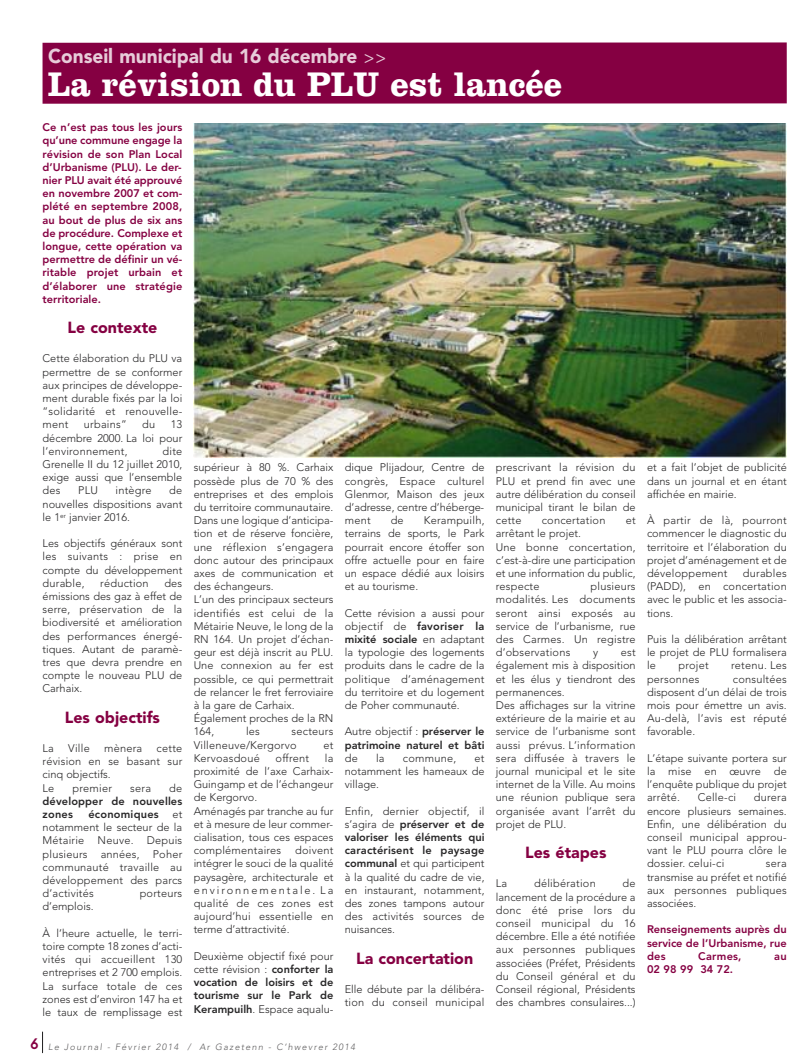
<style>
.page{position:relative;width:808px;height:1063px;background:#fff}
.page>*{position:absolute;margin:0;border:0;box-sizing:border-box;transform-origin:0 0}
.t1{font:700 35px "Clarendon";color:#fff;scale:.95 1}
.t2{font:900 20px "Avenir";color:#e7ccd9;scale:.95 1}
.t3{font:900 16px "Avenir";color:#850042}
.t4{font:300 11px/13.2px "Avenir";color:#272627;text-align:justify}
.t5{font:800 11px/13.2px "Avenir";color:#850042;text-align:justify}
.t6{font:800 11px/13.2px "Avenir";letter-spacing:.005em;color:#272627}
.t7{font:300 11px/13.2px "Avenir";letter-spacing:.02em;color:#272627}
.t8{font:italic 300 9px "Avenir";letter-spacing:.155em;color:#5d5c5d}
.s1{font-family:"Baker Signet";font-weight:400}
.s2{font-weight:800}
.s3{font-weight:300}
.s4{font-family:"Base Nine";font-weight:400;font-style:normal;font-size:16px;color:#850042}
</style>
<div class="page">
<div style="left:43px;top:42px;width:744px;height:62px;background:#850042"></div>
<img style="left:194px;top:123px;width:593px;height:335px">
<svg style="left:42px;top:1032px;width:1px;height:21px"></svg>
<h2 class="t2" style="left:48px;top:48px;width:357px">Conseil municipal du 16 décembre <span class="s1">&gt;&gt;</span></h2>
<h1 class="t1" style="left:48px;top:63px;width:543px">La révision du PLU est lancée</h1>
<p class="t5" style="left:43px;top:122px;width:141px">Ce n’est pas tous les jours qu’une commune engage la révision de son Plan Local d’Urbanisme (PLU). Le der&shy;nier PLU avait été approuvé en novembre 2007 et com&shy;plété en septembre 2008, au bout de plus de six ans de procédure. Complexe et longue, cette opération va permettre de définir un vé&shy;ritable projet urbain et d’élaborer une stratégie territoriale.</p>
<h3 class="t3" style="left:67px;top:321px;width:91px">Le contexte</h3>
<p class="t4" style="left:43px;top:353px;width:141px">Cette élaboration du PLU va permettre de se conformer aux principes de développe&shy;ment durable fixés par la loi “solidarité et renouvelle&shy;ment</p>
<p class="t7" style="left:84px;top:419px;width:44px">urbains”</p>
<p class="t4" style="left:142px;top:419px;width:15px">du</p>
<p class="t4" style="left:43px;top:419px;width:141px;text-indent:128px">13 décembre 2000. La loi pour l’environnement,</p>
<p class="t4" style="left:43px;top:445px;width:141px;text-indent:120px">dite Grenelle II du 12 juillet 2010, exige aussi que l’ensemble des</p>
<p class="t4" style="left:43px;top:485px;width:141px;text-indent:127px">de nouvelles dispositions avant le 1<sup>er</sup> janvier 2016.</p>
<p class="t4" style="left:43px;top:538px;width:141px">Les objectifs généraux sont les suivants : prise en compte du développement durable,</p>
<p class="t4" style="left:78px;top:485px;width:21px">PLU</p>
<p class="t7" style="left:116px;top:485px;width:38px">intègre</p>
<p class="t4" style="left:43px;top:577px;width:141px;text-indent:122px">des émissions des gaz à effet de serre, préservation de la biodiversité et amélioration des performances énergé&shy;tiques. Autant de paramè&shy;tres que devra prendre en compte le nouveau PLU de Carhaix.</p>
<h3 class="t3" style="left:65px;top:710px;width:97px">Les objectifs</h3>
<p class="t4" style="left:43px;top:742px;width:13px">La</p>
<p class="t4" style="left:68px;top:742px;width:23px">Ville</p>
<p class="t4" style="left:104px;top:742px;width:40px">mènera</p>
<p class="t7" style="left:100px;top:577px;width:50px">réduction</p>
<p class="t4" style="left:43px;top:742px;width:141px;text-align:left;text-indent:114px">cette révision en se basant sur cinq objectifs.<br>Le</p>
<p class="t7" style="left:73px;top:782px;width:41px">premier</p>
<p class="t4" style="left:130px;top:782px;width:22px">sera</p>
<p class="t4" style="left:169px;top:782px;width:15px">de</p>
<p class="t6" style="left:43px;top:795px;width:141px">développer de nouvelles zones</p>
<p class="t4" style="left:43px;top:808px;width:141px;text-indent:46px"><span class="s2">économiques</span> et notamment le secteur de la Métairie Neuve. Depuis plusieurs années, Poher communauté travaille au développement des parcs d’activités</p>
<p class="t7" style="left:140px;top:888px;width:44px">porteurs</p>
<p class="t4" style="left:43px;top:901px;width:53px">d’emplois.</p>
<p class="t4" style="left:43px;top:927px;width:141px">À l’heure actuelle, le terri&shy;toire compte 18 zones d’acti&shy;vités qui accueillent 130 entreprises et 2 700 emplois.<br>La surface totale de ces zones est d’environ 147 ha et le taux de remplissage est</p>
<p class="t4" style="left:194px;top:462px;width:141px;text-align:left">supérieur à 80 %. Carhaix possède plus de 70 % des entreprises et des emplois du territoire communautaire.<br>Dans une logique d’anticipa&shy;tion et de réserve foncière, une réflexion s’engagera donc autour des principaux axes de communication et des échangeurs.<br>L’un des principaux secteurs identifiés est celui de la<br>Métairie Neuve, le long de la<br>RN 164. Un projet d’échan&shy;geur est déjà inscrit au PLU.<br>Une connexion au fer est possible, ce qui permettrait de relancer le fret ferroviaire à la gare de Carhaix.<br>Également proches de la RN<br>164,</p>
<p class="t4" style="left:246px;top:726px;width:15px">les</p>
<p class="t7" style="left:194px;top:726px;width:141px;text-indent:98px">secteurs<br>Villeneuve/Kergorvo</p>
<p class="t4" style="left:323px;top:739px;width:11px">et</p>
<p class="t7" style="left:194px;top:752px;width:68px">Kervoasdoué</p>
<p class="t7" style="left:276px;top:752px;width:35px">offrent</p>
<p class="t4" style="left:194px;top:752px;width:141px;text-align:left;text-indent:131px">la proximité de l’axe Carhaix-<br>Guingamp et de l’échangeur de Kergorvo.<br>Aménagés par tranche au fur et à mesure de leur commer&shy;cialisation, tous ces espaces complémentaires</p>
<p class="t4" style="left:194px;top:845px;width:141px;text-indent:102px">doivent intégrer le souci de la qualité paysagère, architecturale et environnementale. La qualité de ces zones est aujourd’hui essentielle en terme d’attractivité.</p>
<p class="t6" style="left:194px;top:950px;width:141px;text-align:justify"><span class="s3">Deuxième objectif fixé pour cette révision :</span> conforter la vocation de loisirs et de tourisme sur le Park de Kerampuilh<span class="s3">. Espace aqualu-</span></p>
<p class="t4" style="left:345px;top:462px;width:141px">dique Plijadour, Centre de congrès, Espace culturel Glenmor, Maison des jeux d’adresse, centre d’héberge&shy;ment</p>
<p class="t4" style="left:345px;top:515px;width:141px;text-indent:79px">Kerampuilh, terrains de sports, le Park pourrait encore étoffer son offre actuelle pour en faire un espace dédié aux loisirs et au tourisme.</p>
<p class="t4" style="left:345px;top:607px;width:141px">Cette révision a aussi pour objectif de <span class="s2">favoriser la mixité sociale</span> en adaptant la typologie des logements produits dans le cadre de la politique d’aménagement du territoire et du logement de Poher communauté.</p>
<p class="t6" style="left:345px;top:726px;width:141px"><span class="s3">Autre objectif :</span> préserver le patrimoine naturel et bâti</p>
<p class="t4" style="left:345px;top:752px;width:15px">de</p>
<p class="t4" style="left:376px;top:752px;width:10px">la</p>
<p class="t7" style="left:403px;top:752px;width:55px">commune,</p>
<p class="t4" style="left:391px;top:515px;width:15px">de</p>
<p class="t4" style="left:345px;top:752px;width:141px;text-indent:130px">et notamment les hameaux de village.</p>
<p class="t4" style="left:345px;top:805px;width:141px">Enfin, dernier objectif, il s’agira de <span class="s2">préserver et de valoriser les éléments qui caractérisent le paysage communal</span> et qui participent à la qualité du cadre de vie, en instaurant, notamment, des zones tampons autour des activités sources de nuisances.</p>
<h3 class="t3" style="left:356px;top:951px;width:119px">La concertation</h3>
<p class="t4" style="left:345px;top:983px;width:141px">Elle débute par la délibéra&shy;tion du conseil municipal</p>
<p class="t8" style="left:29px;top:1043px;width:328px"><span class="s4">6</span> Le Journal - Février 2014 / Ar Gazetenn - C’hwevrer 2014</p>
<p class="t4" style="left:496px;top:462px;width:141px">prescrivant la révision du PLU et prend fin avec une autre délibération du conseil municipal tirant le bilan de cette</p>
<p class="t7" style="left:542px;top:515px;width:65px">concertation</p>
<p class="t4" style="left:626px;top:515px;width:11px">et</p>
<p class="t4" style="left:496px;top:528px;width:141px;text-align:left">arrêtant le projet.<br>Une bonne concertation, c’est-à-dire une participation et une information du public, respecte</p>
<p class="t4" style="left:496px;top:581px;width:141px;text-indent:95px">plusieurs modalités. Les documents seront ainsi exposés au service de l’urbanisme, rue des Carmes. Un registre d’observations</p>
<p class="t4" style="left:496px;top:647px;width:141px;text-align:left;text-indent:125px">est également mis à disposition et les élus y tiendront des permanences.<br>Des affichages sur la vitrine extérieure de la mairie et au service de l’urbanisme sont aussi prévus. L’information sera diffusée à travers le journal municipal et le site internet de la Ville. Au moins une réunion publique sera organisée avant l’arrêt du projet de PLU.</p>
<h3 class="t3" style="left:525px;top:846px;width:83px">Les étapes</h3>
<p class="t4" style="left:496px;top:878px;width:13px">La</p>
<p class="t7" style="left:534px;top:878px;width:63px">délibération</p>
<p class="t4" style="left:593px;top:647px;width:7px">y</p>
<p class="t4" style="left:496px;top:878px;width:141px;text-indent:127px">de lancement de la procédure a donc été prise lors du conseil municipal du 16 décembre. Elle a été notifiée aux personnes publiques associées (Préfet, Présidents du Conseil général et du Conseil régional, Présidents des chambres consulaires...)</p>
<p class="t4" style="left:647px;top:462px;width:141px">et a fait l’objet de publicité dans un journal et en étant affichée en mairie.</p>
<p class="t4" style="left:647px;top:515px;width:141px">À partir de là, pourront commencer le diagnostic du territoire et l’élaboration du projet d’aménagement et de développement</p>
<p class="t4" style="left:647px;top:567px;width:141px;text-indent:96px">durables (PADD), en concertation avec le public et les associa&shy;tions.</p>
<p class="t4" style="left:647px;top:633px;width:141px">Puis la délibération arrêtant le projet de PLU formalisera le</p>
<p class="t4" style="left:678px;top:660px;width:32px">projet</p>
<p class="t7" style="left:731px;top:660px;width:57px">retenu. Les</p>
<p class="t7" style="left:647px;top:673px;width:54px">personnes</p>
<p class="t4" style="left:647px;top:673px;width:141px;text-indent:86px">consultées disposent d’un délai de trois mois pour émettre un avis.<br>Au-delà, l’avis est réputé favorable.</p>
<p class="t4" style="left:647px;top:752px;width:141px">L’étape suivante portera sur la mise en œuvre de l’enquête publique du projet arrêté.</p>
<p class="t4" style="left:647px;top:792px;width:141px;text-indent:107px">durera encore plusieurs semaines.<br>Enfin, une délibération du conseil municipal approu&shy;vant le PLU pourra clôre le dossier. celui-ci</p>
<p class="t4" style="left:698px;top:792px;width:40px">Celle-ci</p>
<p class="t4" style="left:647px;top:858px;width:141px;text-indent:119px">sera transmise au préfet et notifié aux personnes publiques associées.</p>
<p class="t5" style="left:647px;top:924px;width:141px">Renseignements auprès du service de l’Urbanisme, rue des</p>
<p class="t5" style="left:698px;top:950px;width:45px">Carmes,</p>
<p class="t5" style="left:774px;top:950px;width:14px">au</p>
<p class="t5" style="left:647px;top:963px;width:88px">02 98 99 34 72.</p>
</div>
